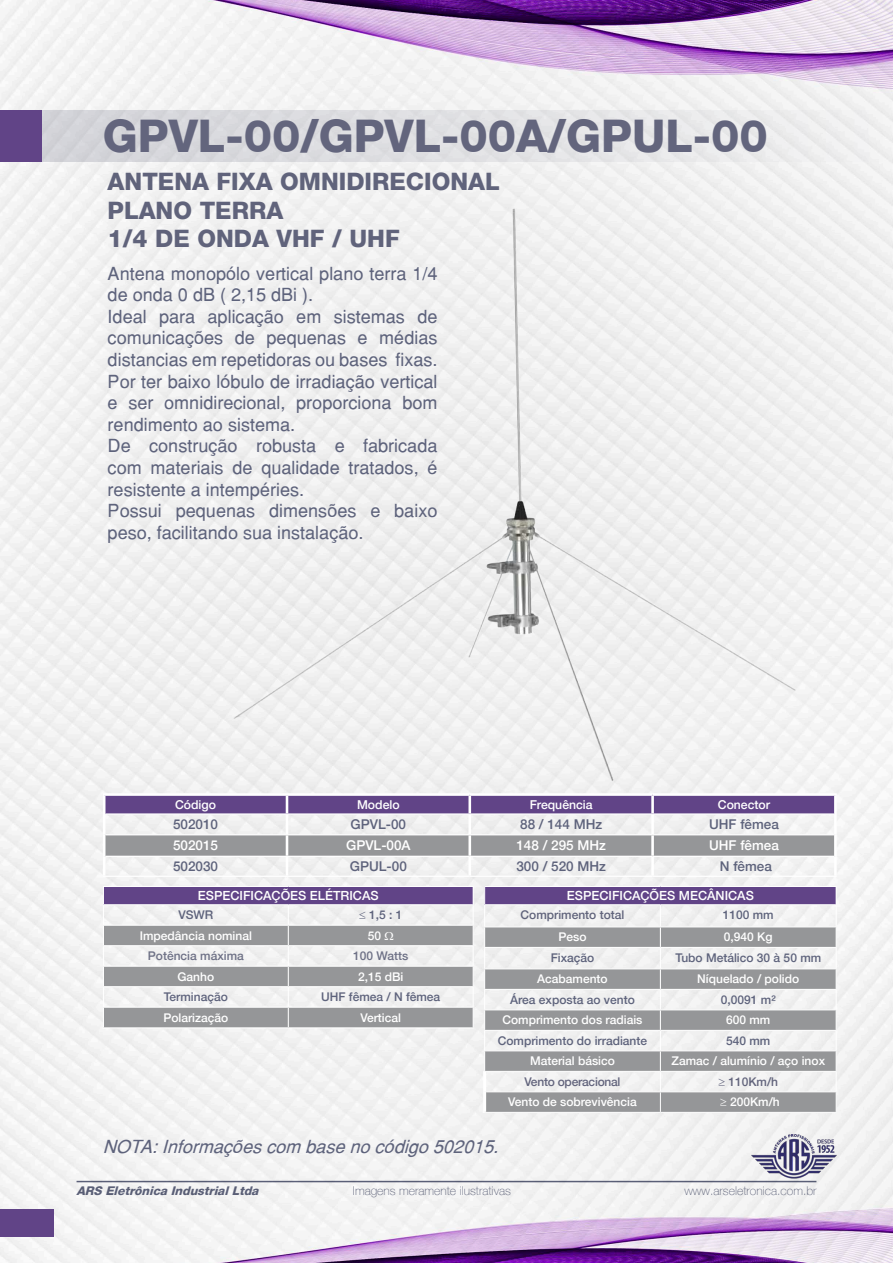
<style>
.page{position:relative;width:893px;height:1263px;background:#fff}
.page>*{position:absolute;margin:0;border:0;box-sizing:border-box;transform-origin:0 0}
.t1{font:800 45px "Helvetica 85";color:#63657d}
.t2{font:800 24px "Helvetica 85";color:#60637b}
.t3{font:18px/21.6px "Helvetica";color:#5e637c}
.t4{font:italic 18px "Helvetica";color:#5e637c}
.t5{font:500 13.5px "Helvetica 65";color:#5e637c}
.t6{font:500 13.5px "Helvetica 65";color:#fff}
.t7{font:500 12.6px "Helvetica 65";color:#fff}
.t8{font:500 12.3px "Helvetica 65";color:#fff}
.t9{font:100 12.15px "Helve Nue";color:#5e637c}
.t10{font:500 12px "Helvetica 65";color:#fff}
.t11{font:500 12px "Helvetica 65";color:#5e637c}
.t12{font:italic 800 12px "Helvetica 85";color:#5e637c}
.t13{font:500 12px "Helvetica 65";letter-spacing:-.02em;color:#63657d}
.t14{font:500 12px "Helvetica 65";color:#6e7186}
.t15{font:500 12px "Helvetica 65";color:#60637b}
</style>
<div class="page">
<img style="left:0;top:0;width:893px;height:1263px">
<div style="left:0;top:1209px;width:54px;height:27px;background:#614487"></div>
<div style="left:0;top:110px;width:893px;height:52px;background:linear-gradient(to right,#d0d1d6,#f0f0f0)"></div>
<hr style="left:892px;top:110px;width:1px;height:52px;background:#5f6279">
<div style="left:0;top:110px;width:41px;height:52px;background:#614487"></div>
<hr style="left:484px;top:886px;width:176px;height:1px;background:#fff">
<hr style="left:660px;top:886px;width:177px;height:1px;background:#fff">
<hr style="left:483px;top:1092px;width:3px;height:20px;background:#fff">
<hr style="left:483px;top:1072px;width:3px;height:20px;background:#fff">
<hr style="left:483px;top:1071px;width:177px;height:1px;background:#fff">
<hr style="left:483px;top:1112px;width:177px;height:1px;background:#fff">
<hr style="left:660px;top:1112px;width:177px;height:1px;background:#fff">
<svg style="left:484px;top:887px;width:353px;height:225px"></svg>
<hr style="left:103px;top:886px;width:185px;height:1px;background:#fff">
<hr style="left:288px;top:886px;width:186px;height:1px;background:#fff">
<div style="left:129px;top:186px;width:764px;height:658px;background:#f0f0f0"></div>
<hr style="left:834px;top:796px;width:3px;height:18px;background:#fff">
<hr style="left:103px;top:793px;width:184px;height:3px;background:#fff">
<hr style="left:287px;top:793px;width:183px;height:3px;background:#fff">
<hr style="left:470px;top:793px;width:183px;height:3px;background:#fff">
<hr style="left:653px;top:793px;width:184px;height:3px;background:#fff">
<hr style="left:103px;top:876px;width:184px;height:1px;background:#fff">
<hr style="left:287px;top:876px;width:183px;height:1px;background:#fff">
<hr style="left:470px;top:876px;width:183px;height:1px;background:#fff">
<hr style="left:653px;top:876px;width:184px;height:1px;background:#fff">
<hr style="left:834px;top:814px;width:3px;height:21px;background:#fff">
<hr style="left:834px;top:835px;width:3px;height:21px;background:#fff">
<svg style="left:103px;top:794px;width:732px;height:82px"></svg>
<hr style="left:468px;top:857px;width:3px;height:19px;background:#fff">
<hr style="left:651px;top:857px;width:3px;height:19px;background:#fff">
<hr style="left:834px;top:856px;width:3px;height:20px;background:#fff">
<svg style="left:103px;top:887px;width:371px;height:141px"></svg>
<p class="t1" style="left:103px;top:109px;width:667px">GPVL-00/GPVL-00A/GPUL-00</p>
<p class="t2" style="left:108px;top:167px;width:394px">ANTENA FIXA OMNIDIRECIONAL</p>
<p class="t2" style="left:108px;top:196px;width:177px">PLANO TERRA</p>
<p class="t2" style="left:108px;top:224px;width:294px">1/4 DE ONDA VHF / UHF</p>
<p class="t3" style="left:108px;top:262px;width:331px">Antena monopólo vertical plano terra 1/4 de onda 0 dB ( 2,15 dBi ).</p>
<p class="t3" style="left:108px;top:305px;width:331px;text-align:justify">Ideal para aplicação em sistemas de comunicações de pequenas e médias distancias em repetidoras ou bases fixas.<br>Por ter baixo lóbulo de irradiação vertical e ser omnidirecional, proporciona bom rendimento ao sistema.</p>
<p class="t3" style="left:108px;top:435px;width:331px;text-align:justify">De construção robusta e fabricada com materiais de qualidade tratados, é resistente a intempéries.</p>
<p class="t3" style="left:108px;top:500px;width:331px">Possui pequenas dimensões e baixo peso, facilitando sua instalação.</p>
<p class="t8" style="left:175px;top:797px;width:42px">Código</p>
<p class="t8" style="left:357px;top:797px;width:44px">Modelo</p>
<p class="t8" style="left:530px;top:797px;width:64px">Frequência</p>
<p class="t8" style="left:718px;top:797px;width:54px">Conector</p>
<p class="t5" style="left:173px;top:816px;width:47px">502010</p>
<p class="t5" style="left:351px;top:816px;width:57px">GPVL-00</p>
<p class="t5" style="left:520px;top:816px;width:84px">88 / 144 MHz</p>
<p class="t5" style="left:709px;top:816px;width:71px">UHF fêmea</p>
<p class="t6" style="left:173px;top:837px;width:47px">502015</p>
<p class="t6" style="left:346px;top:837px;width:66px">GPVL-00A</p>
<p class="t6" style="left:516px;top:837px;width:91px">148 / 295 MHz</p>
<p class="t6" style="left:709px;top:837px;width:71px">UHF fêmea</p>
<p class="t5" style="left:173px;top:858px;width:47px">502030</p>
<p class="t5" style="left:350px;top:858px;width:59px">GPUL-00</p>
<p class="t5" style="left:516px;top:858px;width:91px">300 / 520 MHz</p>
<p class="t5" style="left:720px;top:858px;width:54px">N fêmea</p>
<p class="t7" style="left:198px;top:888px;width:182px">ESPECIFICAÇÕES ELÉTRICAS</p>
<p class="t11" style="left:178px;top:908px;width:36px">VSWR</p>
<p class="t11" style="left:359px;top:908px;width:45px">≤ 1,5 : 1</p>
<p class="t10" style="left:140px;top:928px;width:114px">Impedância nominal</p>
<p class="t10" style="left:368px;top:928px;width:15px">50</p>
<p class="t14" style="left:148px;top:949px;width:97px">Potência máxima</p>
<p class="t14" style="left:353px;top:949px;width:57px">100 Watts</p>
<p class="t10" style="left:178px;top:969px;width:38px">Ganho</p>
<p class="t10" style="left:358px;top:969px;width:47px">2,15 dBi</p>
<p class="t11" style="left:164px;top:990px;width:66px">Terminação</p>
<p class="t11" style="left:321px;top:990px;width:121px">UHF fêmea / N fêmea</p>
<p class="t10" style="left:163px;top:1010px;width:66px">Polarização</p>
<p class="t10" style="left:360px;top:1010px;width:42px">Vertical</p>
<p class="t7" style="left:567px;top:888px;width:188px">ESPECIFICAÇÕES MECÂNICAS</p>
<p class="t15" style="left:521px;top:908px;width:105px">Comprimento total</p>
<p class="t11" style="left:723px;top:908px;width:52px">1100 mm</p>
<p class="t10" style="left:558px;top:930px;width:30px">Peso</p>
<p class="t10" style="left:724px;top:930px;width:50px">0,940 Kg</p>
<p class="t11" style="left:551px;top:950px;width:45px">Fixação</p>
<p class="t11" style="left:675px;top:950px;width:147px">Tubo Metálico 30 à 50 mm</p>
<p class="t10" style="left:537px;top:972px;width:72px">Acabamento</p>
<p class="t10" style="left:697px;top:972px;width:104px">Níquelado / polido</p>
<p class="t11" style="left:510px;top:992px;width:126px">Área exposta ao vento</p>
<p class="t11" style="left:721px;top:992px;width:56px">0,0091 m²</p>
<p class="t10" style="left:502px;top:1013px;width:142px">Comprimento dos radiais</p>
<p class="t10" style="left:726px;top:1013px;width:46px">600 mm</p>
<p class="t11" style="left:498px;top:1033px;width:151px">Comprimento do irradiante</p>
<p class="t11" style="left:726px;top:1033px;width:46px">540 mm</p>
<p class="t10" style="left:530px;top:1054px;width:86px">Material básico</p>
<p class="t10" style="left:671px;top:1054px;width:155px">Zamac / alumínio / aço inox</p>
<p class="t13" style="left:524px;top:1074px;width:97px">Vento operacional</p>
<p class="t13" style="left:718px;top:1074px;width:61px">≥ 110Km/h</p>
<p class="t10" style="left:508px;top:1095px;width:130px">Vento de sobrevivência</p>
<p class="t10" style="left:720px;top:1095px;width:61px">≥ 200Km/h</p>
<p class="t4" style="left:103px;top:1135px;width:402px">NOTA:Informaçõescom basenocódigo502015.</p>
<p class="t12" style="left:77px;top:1183px;width:187px">ARS Eletrônica IndustrialLtda</p>
<p class="t9" style="left:353px;top:1183px;width:160px">Imagens meramente ilustrativas</p>
<p class="t9" style="left:684px;top:1183px;width:134px">www.arseletronica.com.br</p>
</div>
